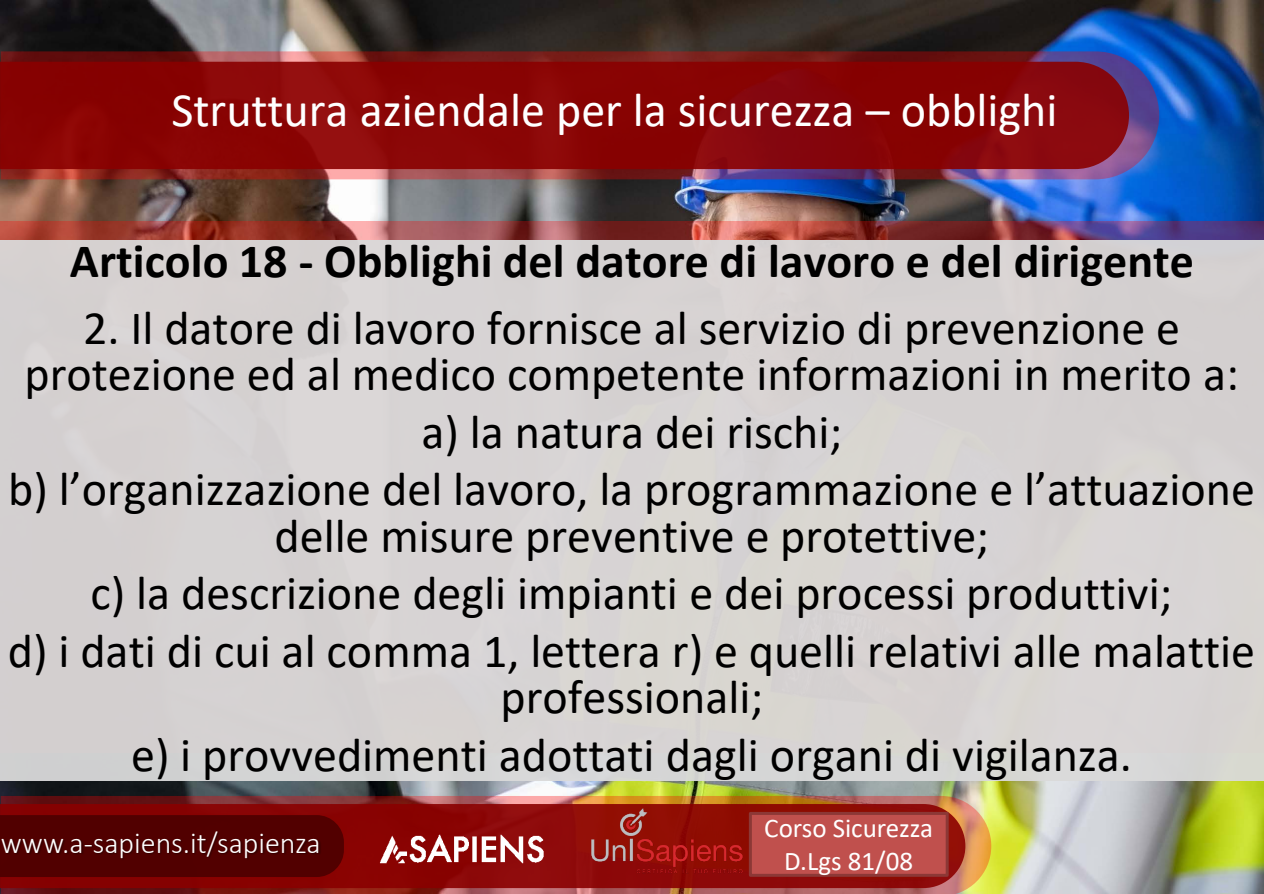
<style>
.page{position:relative;width:1264px;height:894px;background:#fff}
.page>*{position:absolute;margin:0;border:0;box-sizing:border-box;transform-origin:0 0}
.t1{font:48px/57.6px "Calibri";color:#000;text-align:center}
.t2{font:700 48px "Calibri";color:#000}
.t3{font:48px "Calibri";color:#fff}
.t4{font:300 30px "Calibri";color:#fff}
.t5{font:27px/32.4px "Calibri";color:#fff;text-align:center}
</style>
<div class="page">
<img style="left:0;top:1px;width:1263px;height:892px">
<div style="left:0;top:222px;width:1263px;height:531px;background:#f00;opacity:.3"></div>
<div style="left:0;top:240px;width:1263px;height:540px;background:#d7d3d2"></div>
<img style="left:1px;top:795px;width:990px;height:98px">
<svg style="left:0;top:803px;width:965px;height:84px;background:#8d100b"></svg>
<div style="left:0;top:863px;width:319px;height:13px;background:#510000"></div>
<img style="left:1px;top:51px;width:1157px;height:128px">
<svg style="left:0;top:62px;width:1128px;height:107px;background:#880507"></svg>
<img style="left:319px;top:794px;width:274px;height:99px">
<img style="left:590px;top:808px;width:153px;height:66px">
<img style="left:0;top:813px;width:64px;height:50px">
<img style="left:64px;top:813px;width:9px;height:50px">
<img style="left:73px;top:813px;width:228px;height:50px">
<img style="left:301px;top:813px;width:48px;height:50px">
<div style="left:748px;top:811px;width:200px;height:65px;background:#c0504d;border:3px solid #8c3836"></div>
<p class="t3" style="left:171px;top:77px;width:887px">Struttura aziendale per la sicurezza – obblighi</p>
<p class="t2" style="left:70px;top:227px;width:1125px">Articolo 18 - Obblighi del datore di lavoro e del dirigente</p>
<p class="t1" style="left:24px;top:304px;width:1215px;line-height:46px">2. Il datore di lavoro fornisce al servizio di prevenzione e protezione ed al medico competente informazioni in merito a:</p>
<p class="t1" style="left:8px;top:402px;width:1247px">a) la natura dei rischi;<br>b) l’organizzazione del lavoro, la programmazione e l’attuazione</p>
<p class="t1" style="left:8px;top:505px;width:1248px">delle misure preventive e protettive;<br>c) la descrizione degli impianti e dei processi produttivi;<br>d) i dati di cui al comma 1, lettera r) e quelli relativi alle malattie</p>
<p class="t1" style="left:131px;top:666px;width:1002px">professionali;<br>e) i provvedimenti adottati dagli organi di vigilanza.</p>
<p class="t4" style="left:1px;top:823px;width:321px">www.a-sapiens.it/sapienza</p>
<p class="t5" style="left:764px;top:811px;width:170px">Corso Sicurezza<br>D.Lgs 81/08</p>
</div>
